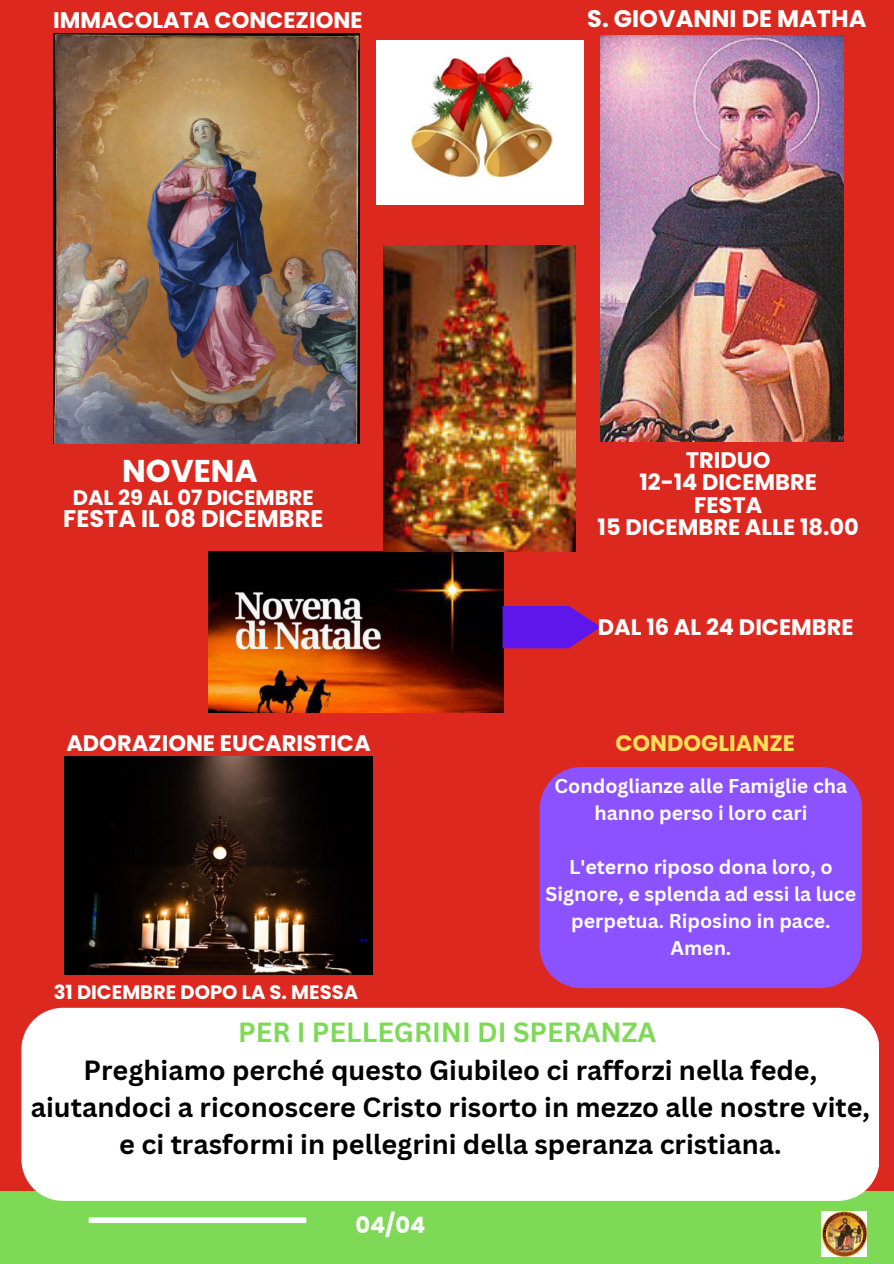
<style>
.page{position:relative;width:894px;height:1264px;background:#fff}
.page>*{position:absolute;margin:0;border:0;box-sizing:border-box;transform-origin:0 0}
.t1{font:700 31.5px "Poppins";color:#fff}
.t2{font:700 27px/37.2px "Canva Sans";color:#000;text-align:center}
.t3{font:700 24px "Poppins";color:#fff}
.t4{font:700 22.5px/22.5px "Poppins";color:#fff;text-align:center}
.t5{font:700 22.5px "Poppins";color:#ffde59}
.t6{font:700 21px "Poppins";color:#fff}
.t7{font:700 19.5px/27px "Canva Sans";color:#fff;text-align:center}
.t8{font:700 19.5px "Poppins";color:#fff}
.s1{color:#7ed957}
</style>
<div class="page">
<div style="left:0;top:0;width:893px;height:1263px;background:#dc281e"></div>
<div style="left:0;top:1191px;width:893px;height:72px;background:#7ed957"></div>
<div style="left:89px;top:1217px;width:217px;height:5px;background:#fff"></div>
<div style="left:21px;top:1007px;width:858px;height:193px;background:#fff"></div>
<img style="left:821px;top:1211px;width:45px;height:45px">
<div style="left:539px;top:767px;width:322px;height:221px;background:#8c52ff"></div>
<img style="left:53px;top:34px;width:306px;height:409px">
<img style="left:600px;top:36px;width:243px;height:406px">
<img style="left:64px;top:756px;width:308px;height:218px">
<img style="left:208px;top:551px;width:295px;height:161px">
<svg style="left:502px;top:605px;width:98px;height:43px"></svg>
<img style="left:376px;top:40px;width:207px;height:164px">
<img style="left:383px;top:245px;width:192px;height:306px">
<p class="t4" style="left:53px;top:9px;width:311px">IMMACOLATA CONCEZIONE</p>
<p class="t1" style="left:122px;top:449px;width:137px">NOVENA</p>
<p class="t6" style="left:73px;top:482px;width:242px">DAL 29 AL 07 DICEMBRE</p>
<p class="t3" style="left:63px;top:502px;width:261px">FESTA IL 08 DICEMBRE</p>
<p class="t4" style="left:66px;top:732px;width:306px">ADORAZIONE EUCARISTICA</p>
<h2 class="t8" style="left:54px;top:978px;width:306px">31 DICEMBRE DOPO LA S. MESSA</h2>
<p class="t3" style="left:587px;top:2px;width:280px">S. GIOVANNI DE MATHA</p>
<h2 class="t4" style="left:597px;top:448px;width:262px">TRIDUO<br>12-14 DICEMBRE<br>FESTA<br>15 DICEMBRE ALLE 18.00</h2>
<p class="t4" style="left:597px;top:616px;width:257px">DAL 16 AL 24 DICEMBRE</p>
<h2 class="t5" style="left:615px;top:727px;width:181px">CONDOGLIANZE</h2>
<h2 class="t7" style="left:554px;top:771px;width:294px">Condoglianze alle Famiglie cha hanno perso i loro cari</h2>
<p class="t7" style="left:545px;top:852px;width:312px">L'eterno riposo dona loro, o<br>Signore, e splenda ad essi la luce perpetua. Riposino in pace.<br>Amen.</p>
<h2 class="t2" style="left:31px;top:1013px;width:840px"><span class="s1">PER I PELLEGRINI DI SPERANZA<br></span>Preghiamo perché questo Giubileo ci rafforzi nella fede, aiutandoci a riconoscere Cristo risorto in mezzo alle nostre vite, e ci trasformi in pellegrini della speranza cristiana.</h2>
<h3 class="t4" style="left:355px;top:1213px;width:71px">04/04</h3>
</div>
